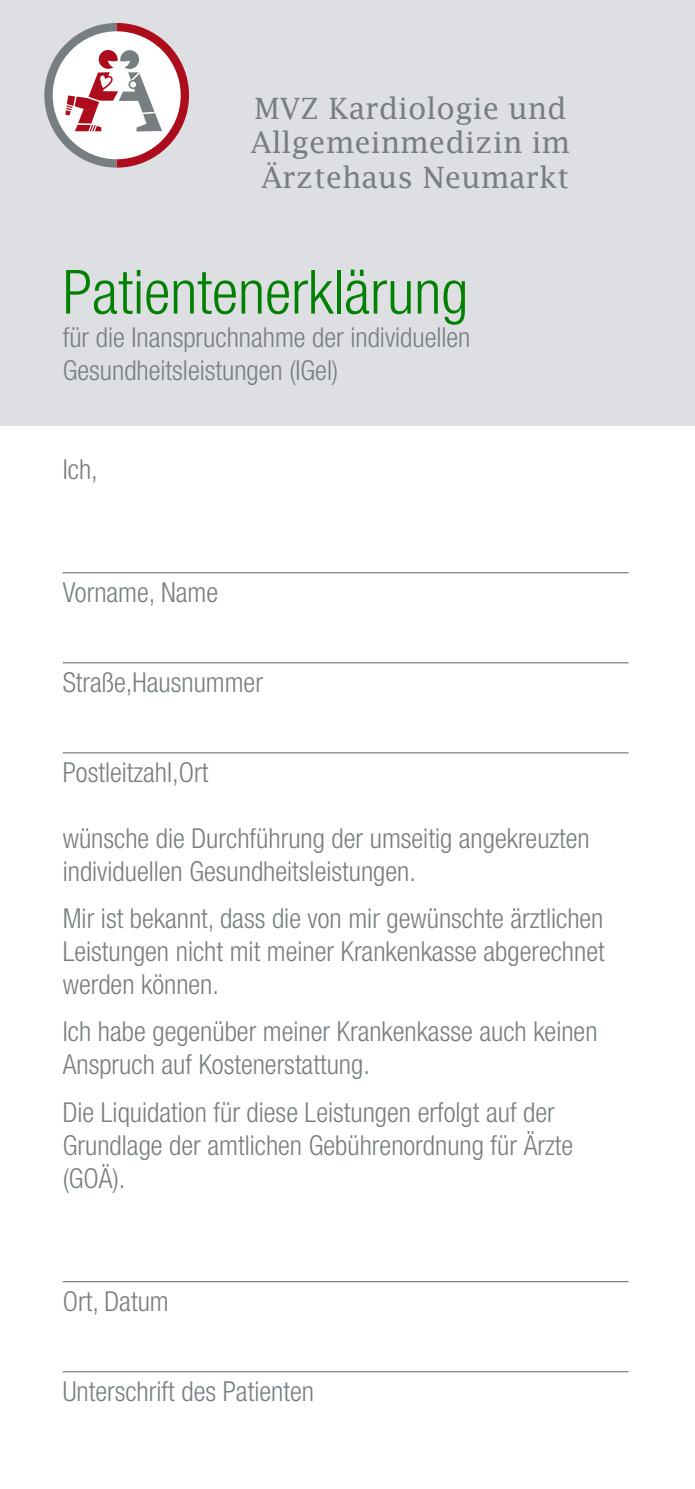
<style>
.page{position:relative;width:695px;height:1489px;background:#fff}
.page>*{position:absolute;margin:0;border:0;box-sizing:border-box;transform-origin:0 0}
.t1{font:300 condensed 61px "Helvetica Neue";color:#008000}
.t2{font:29.5px/34.5px "Lucida Fax";color:#777e82;text-align:center}
.t3{font:300 condensed 27.5px/33px "Helvetica Neue";color:#777e82}
</style>
<div class="page">
<div style="left:0;top:0;width:694px;height:425px;background:#dedfe3"></div>
<hr style="left:63px;top:572px;width:565px;height:1px;background:#808183">
<hr style="left:63px;top:662px;width:565px;height:1px;background:#808183">
<hr style="left:63px;top:752px;width:565px;height:1px;background:#808183">
<hr style="left:63px;top:1280px;width:565px;height:2px;background:#808183">
<hr style="left:63px;top:1370px;width:565px;height:2px;background:#808183">
<svg style="left:44px;top:23px;width:145px;height:145px"></svg>
<p class="t2" style="left:251px;top:90px;width:321px">MVZ Kardiologie und<br>Allgemeinmedizin im<br>Ärztehaus Neumarkt</p>
<h1 class="t1" style="left:63px;top:257px;width:407px">Patientenerklärung</h1>
<p class="t3" style="left:63px;top:320px;width:409px">für die Inanspruchnahme der individuellen</p>
<p class="t3" style="left:63px;top:353px;width:277px">Gesundheitsleistungen (IGel)</p>
<p class="t3" style="left:63px;top:452px;width:37px">Ich,</p>
<p class="t3" style="left:63px;top:575px;width:157px">Vorname, Name</p>
<p class="t3" style="left:63px;top:665px;width:202px">Straße,Hausnummer</p>
<p class="t3" style="left:63px;top:755px;width:147px">Postleitzahl,Ort</p>
<p class="t3" style="left:63px;top:821px;width:528px">wünsche die Durchführung der umseitig angekreuzten individuellen Gesundheitsleistungen.</p>
<p class="t3" style="left:63px;top:901px;width:543px;text-align:justify">Mir ist bekannt, dass die von mir gewünschte ärztlichen Leistungen nicht mit meiner Krankenkasse abgerechnet werden können.</p>
<p class="t3" style="left:63px;top:1014px;width:536px">Ich habe gegenüber meiner Krankenkasse auch keinen<br>Anspruch auf Kostenerstattung.</p>
<p class="t3" style="left:63px;top:1094px;width:512px">Die Liquidation für diese Leistungen erfolgt auf der<br>Grundlage der amtlichen Gebührenordnung für Ärzte (GOÄ).</p>
<p class="t3" style="left:63px;top:1283px;width:108px">Ort, Datum</p>
<p class="t3" style="left:63px;top:1373px;width:253px">Unterschrift des Patienten</p>
</div>
